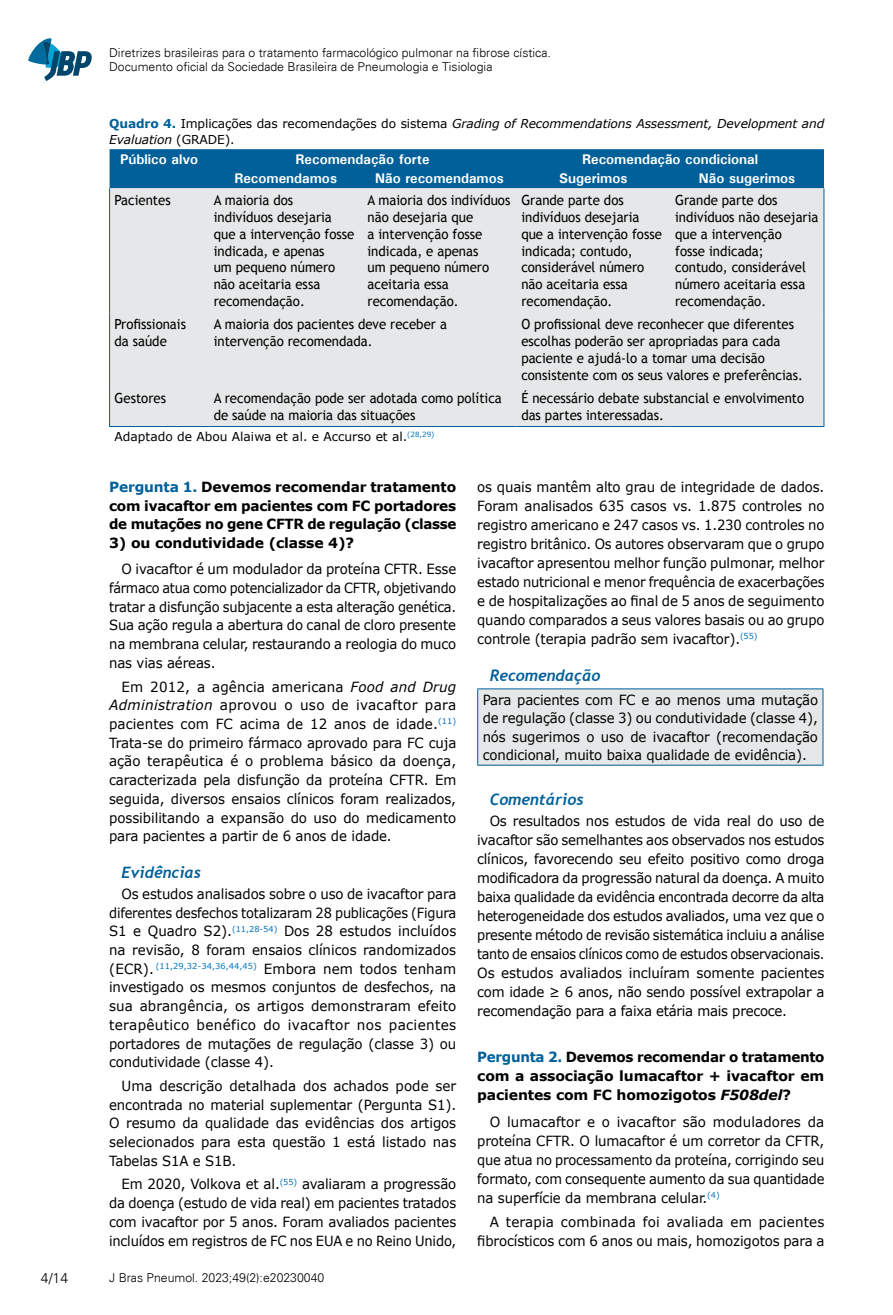
<style>
.page{position:relative;width:893px;height:1315px;background:#fff}
.page>*{position:absolute;margin:0;border:0;box-sizing:border-box;transform-origin:0 0}
.t1{font:italic 700 15.75px "Trebuchet";color:#01609a}
.t2{font:14px/18.9px "Verdana";letter-spacing:-.01em;color:#000;text-align:justify;scale:.95 1}
.t3{font:14px/18.7px "Verdana";letter-spacing:-.01em;color:#000;text-align:justify;scale:.96 1}
.t4{font:14px/16.8px "Trebuchet MS";color:#000;scale:.94 1}
.t5{font:700 14px/18.7px "Verdana";letter-spacing:-.01em;color:#000;text-align:justify}
.t6{font:700 14px/18.9px "Verdana";letter-spacing:-.01em;color:#000;text-align:justify;scale:.96 1}
.t7{font:700 14px "Univers";color:#fff}
.t8{font:300 14px "Univers";color:#000}
.t9{font:300 12.25px/14.7px "Univers";color:#000}
.t10{font:italic 12.25px/15.8px "Verdana";letter-spacing:-.01em;color:#000}
.t11{font:12.25px "Verdana";color:#000}
.s1{font-weight:700;font-style:normal;color:#01609a}
.s2{font-style:normal}
.s3{color:#01609a}
.s4{font-style:italic}
</style>
<div class="page">
<svg style="left:28px;top:38px;width:64px;height:43px"></svg>
<div style="left:478px;top:689px;width:345px;height:76px;background:#e6e7e8"></div>
<hr style="left:477px;top:688px;width:346px;height:1px;background:#01609a">
<hr style="left:477px;top:689px;width:1px;height:75px;background:#01609a">
<hr style="left:822px;top:689px;width:1px;height:75px;background:#01609a">
<hr style="left:477px;top:764px;width:346px;height:1px;background:#01609a">
<div style="left:110px;top:149px;width:714px;height:39px;background:#01609a"></div>
<div style="left:110px;top:188px;width:713px;height:238px;background:#e6e7e8"></div>
<hr style="left:109px;top:188px;width:1px;height:124px;background:#01609a">
<hr style="left:823px;top:188px;width:1px;height:124px;background:#01609a">
<hr style="left:109px;top:312px;width:1px;height:74px;background:#01609a">
<hr style="left:823px;top:312px;width:1px;height:74px;background:#01609a">
<hr style="left:109px;top:386px;width:1px;height:40px;background:#01609a">
<hr style="left:823px;top:386px;width:1px;height:40px;background:#01609a">
<hr style="left:109px;top:426px;width:100px;height:1px;background:#01609a">
<hr style="left:209px;top:426px;width:154px;height:1px;background:#01609a">
<hr style="left:363px;top:426px;width:153px;height:1px;background:#01609a">
<hr style="left:516px;top:426px;width:154px;height:1px;background:#01609a">
<hr style="left:670px;top:426px;width:154px;height:1px;background:#01609a">
<p class="t9" style="left:109px;top:45px;width:443px">Diretrizes brasileiras para o tratamento farmacológico pulmonar na fibrose cística.<br>Documento oficial da Sociedade Brasileira de Pneumologia e Tisiologia</p>
<p class="t10" style="left:109px;top:116px;width:717px"><span class="s1">Quadro 4.</span> <span class="s2">Implicações das recomendações do sistema</span> Grading of Recommendations Assessment, Development and<br>Evaluation <span class="s2">(GRADE).</span></p>
<p class="t7" style="left:120px;top:150px;width:80px">Público alvo</p>
<p class="t7" style="left:296px;top:150px;width:136px">Recomendação forte</p>
<p class="t7" style="left:582px;top:150px;width:178px">Recomendação condicional</p>
<p class="t7" style="left:234px;top:170px;width:104px">Recomendamos</p>
<p class="t7" style="left:375px;top:170px;width:130px">Não recomendamos</p>
<p class="t7" style="left:559px;top:170px;width:70px">Sugerimos</p>
<p class="t7" style="left:699px;top:170px;width:98px">Não sugerimos</p>
<p class="t4" style="left:115px;top:192px;width:61px">Pacientes</p>
<p class="t4" style="left:214px;top:192px;width:151px">A maioria dos indivíduos desejaria que a intervenção fosse indicada, e apenas<br>um pequeno número não aceitaria essa recomendação.</p>
<p class="t4" style="left:368px;top:192px;width:153px">A maioria dos indivíduos não desejaria que<br>a intervenção fosse indicada, e apenas<br>um pequeno número aceitaria essa recomendação.</p>
<p class="t4" style="left:521px;top:192px;width:151px">Grande parte dos indivíduos desejaria que a intervenção fosse indicada; contudo, considerável número não aceitaria essa recomendação.</p>
<p class="t4" style="left:675px;top:192px;width:154px">Grande parte dos indivíduos não desejaria que a intervenção<br>fosse indicada; contudo, considerável número aceitaria essa recomendação.</p>
<p class="t4" style="left:115px;top:316px;width:78px">Profissionais da saúde</p>
<p class="t4" style="left:214px;top:316px;width:250px">A maioria dos pacientes deve receber a intervenção recomendada.</p>
<p class="t4" style="left:521px;top:316px;width:301px">O profissional deve reconhecer que diferentes escolhas poderão ser apropriadas para cada paciente e ajudá-lo a tomar uma decisão consistente com os seus valores e preferências.</p>
<p class="t4" style="left:115px;top:390px;width:56px">Gestores</p>
<p class="t4" style="left:214px;top:390px;width:308px">A recomendação pode ser adotada como política de saúde na maioria das situações</p>
<p class="t4" style="left:521px;top:390px;width:303px">É necessário debate substancial e envolvimento das partes interessadas.</p>
<p class="t11" style="left:115px;top:428px;width:321px">Adaptado de Abou Alaiwa et al. e Accurso et al.<sup>(28,29)</sup></p>
<p class="t5" style="left:109px;top:478px;width:349px"><span class="s3">Pergunta 1.</span> Devemos recomendar tratamento com ivacaftor em pacientes com FC portadores de mutações no gene CFTR de regulação (classe</p>
<p class="t5" style="left:109px;top:534px;width:246px">3) ou condutividade (classe 4)?</p>
<p class="t2" style="left:109px;top:560px;width:367px;text-indent:12px">O ivacaftor é um modulador da proteína CFTR. Esse fármaco atua como potencializador da CFTR, objetivando tratar a disfunção subjacente a esta alteração genética.<br>Sua ação regula a abertura do canal de cloro presente na membrana celular, restaurando a reologia do muco nas vias aéreas.</p>
<p class="t3" style="left:109px;top:677px;width:363px;text-indent:12px">Em 2012, a agência americana <span class="s4">Food and Drug Administration</span> aprovou o uso de ivacaftor para pacientes com FC acima de 12 anos de idade.<sup>(11)<br></sup>Trata-se do primeiro fármaco aprovado para FC cuja ação terapêutica é o problema básico da doença, caracterizada pela disfunção da proteína CFTR. Em seguida, diversos ensaios clínicos foram realizados, possibilitando a expansão do uso do medicamento para pacientes a partir de 6 anos de idade.</p>
<p class="t1" style="left:122px;top:862px;width:81px">Evidências</p>
<p class="t2" style="left:109px;top:884px;width:367px;text-indent:12px">Os estudos analisados sobre o uso de ivacaftor para diferentes desfechos totalizaram 28 publicações (Figura S1 e Quadro S2).<sup>(11,28-54)</sup> Dos 28 estudos incluídos na revisão, 8 foram ensaios clínicos randomizados (ECR). <sup>(11,29,32-34,36,44,45)</sup> Embora nem todos tenham investigado os mesmos conjuntos de desfechos, na sua abrangência, os artigos demonstraram efeito terapêutico benéfico do ivacaftor nos pacientes portadores de mutações de regulação (classe 3) ou condutividade (classe 4).</p>
<p class="t3" style="left:109px;top:1076px;width:363px;text-indent:12px">Uma descrição detalhada dos achados pode ser encontrada no material suplementar (Pergunta S1).<br>O resumo da qualidade das evidências dos artigos selecionados para esta questão 1 está listado nas Tabelas S1A e S1B.</p>
<p class="t2" style="left:109px;top:1175px;width:367px;text-indent:12px">Em 2020, Volkova et al.<sup>(55)</sup> avaliaram a progressão da doença (estudo de vida real) em pacientes tratados com ivacaftor por 5 anos. Foram avaliados pacientes incluídos em registros de FC nos EUA e no Reino Unido,</p>
<p class="t8" style="left:41px;top:1269px;width:29px">4/14</p>
<p class="t9" style="left:109px;top:1270px;width:217px">J Bras Pneumol. 2023;49(2):e20230040</p>
<p class="t2" style="left:477px;top:478px;width:367px">os quais mantêm alto grau de integridade de dados.<br>Foram analisados 635 casos vs. 1.875 controles no registro americano e 247 casos vs. 1.230 controles no registro britânico. Os autores observaram que o grupo ivacaftor apresentou melhor função pulmonar, melhor estado nutricional e menor frequência de exacerbações e de hospitalizações ao final de 5 anos de seguimento quando comparados a seus valores basais ou ao grupo controle (terapia padrão sem ivacaftor).<sup>(55)</sup></p>
<p class="t1" style="left:490px;top:665px;width:112px">Recomendação</p>
<p class="t2" style="left:483px;top:690px;width:355px">Para pacientes com FC e ao menos uma mutação de regulação (classe 3) ou condutividade (classe 4), nós sugerimos o uso de ivacaftor (recomendação condicional, muito baixa qualidade de evidência).</p>
<p class="t1" style="left:490px;top:789px;width:95px">Comentários</p>
<p class="t2" style="left:477px;top:812px;width:367px;text-indent:12px">Os resultados nos estudos de vida real do uso de ivacaftor são semelhantes aos observados nos estudos clínicos, favorecendo seu efeito positivo como droga modificadora da progressão natural da doença. A muito baixa qualidade da evidência encontrada decorre da alta heterogeneidade dos estudos avaliados, uma vez que o presente método de revisão sistemática incluiu a análise tanto de ensaios clínicos como de estudos observacionais.<br>Os estudos avaliados incluíram somente pacientes com idade ≥ 6 anos, não sendo possível extrapolar a recomendação para a faixa etária mais precoce.</p>
<p class="t6" style="left:477px;top:1048px;width:363px"><span class="s3">Pergunta 2.</span> Devemos recomendar o tratamento com a associação lumacaftor + ivacaftor em pacientes com FC homozigotos <span class="s4">F508del</span>?</p>
<p class="t3" style="left:477px;top:1112px;width:363px;text-indent:12px">O lumacaftor e o ivacaftor são moduladores da proteína CFTR. O lumacaftor é um corretor da CFTR, que atua no processamento da proteína, corrigindo seu formato, com consequente aumento da sua quantidade na superfície da membrana celular.<sup>(4)</sup></p>
<p class="t3" style="left:477px;top:1212px;width:363px;text-align:right">A terapia combinada foi avaliada em pacientes fibrocísticos com 6 anos ou mais, homozigotos para a</p>
</div>
